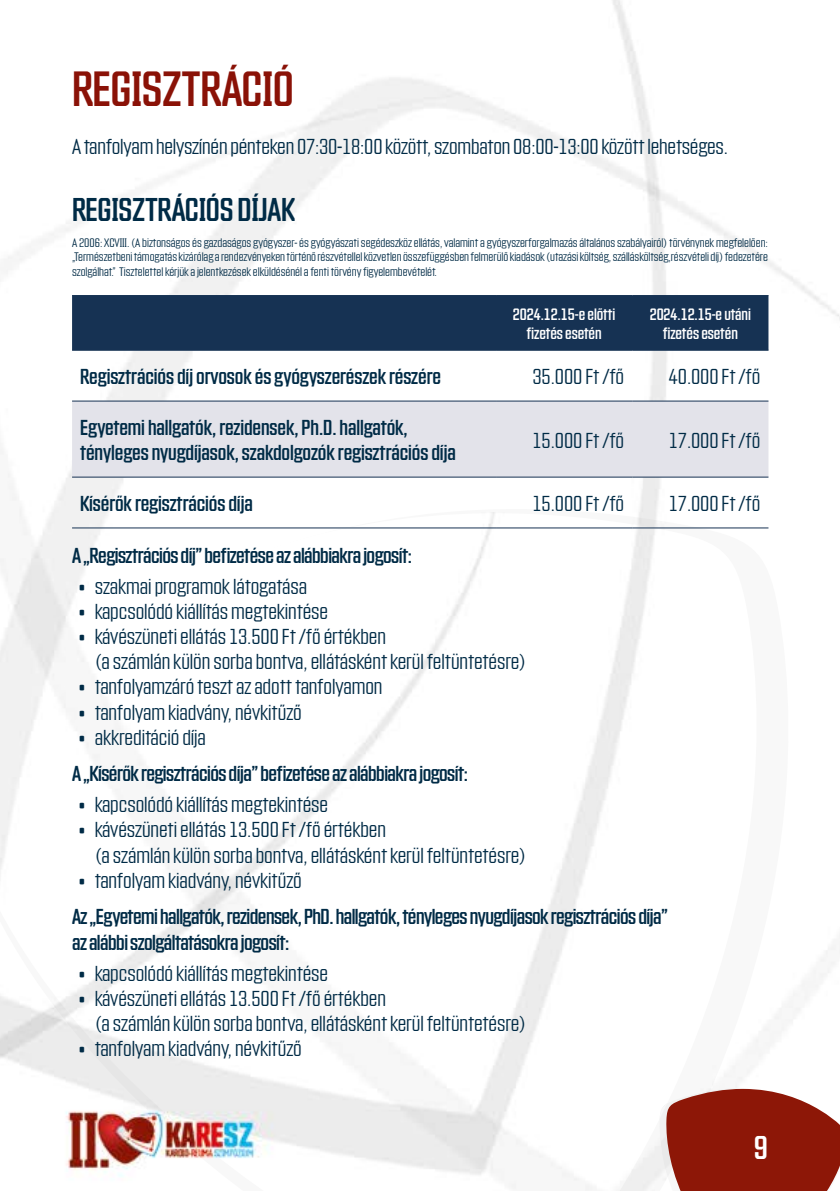
<style>
.page{position:relative;width:840px;height:1191px;background:#fff}
.page>*{position:absolute;margin:0;border:0;box-sizing:border-box;transform-origin:0 0}
.t1{font:48px "Countach";letter-spacing:-.01em;color:#8a1207}
.t2{font:32px "Countach";letter-spacing:-.01em;color:#002b46}
.t3{font:32px "Countach";color:#fff}
.t4{font:300 21px/25.2px "Countach";letter-spacing:-.005em;color:#002b46}
.t5{font:21px/36.6px "Countach";letter-spacing:-.025em;color:#002b46}
.t6{font:21px/25.2px "Countach";letter-spacing:-.005em;color:#002b46}
.t7{font:16px/19.2px "Countach";letter-spacing:-.005em;color:#fff;text-align:center}
.t8{font:300 12px/14.4px "Countach";letter-spacing:-.005em;color:#002b46;text-align:justify}
.s1{font-weight:400}
.s2{font-weight:300}
</style>
<div class="page">
<img style="left:29px;top:0;width:810px;height:999px">
<img style="left:29px;top:509px;width:773px;height:521px">
<img style="left:0;top:513px;width:770px;height:678px">
<img style="left:0;top:252px;width:26px;height:741px">
<img style="left:658px;top:1091px;width:7px;height:85px">
<img style="left:659px;top:1103px;width:6px;height:16px">
<img style="left:665px;top:1088px;width:174px;height:103px">
<div style="left:72px;top:296px;width:696px;height:54px;background:#163253"></div>
<div style="left:72px;top:401px;width:696px;height:75px;background:#e3e3ea"></div>
<hr style="left:72px;top:295px;width:423px;height:1px;background:#163253">
<hr style="left:495px;top:295px;width:137px;height:1px;background:#163253">
<hr style="left:632px;top:295px;width:136px;height:1px;background:#163253">
<hr style="left:72px;top:350px;width:423px;height:1px;background:#163253">
<hr style="left:495px;top:350px;width:137px;height:1px;background:#163253">
<hr style="left:632px;top:350px;width:136px;height:1px;background:#163253">
<hr style="left:72px;top:400px;width:423px;height:1px;background:#163253">
<hr style="left:495px;top:400px;width:137px;height:1px;background:#163253">
<hr style="left:632px;top:400px;width:136px;height:1px;background:#163253">
<hr style="left:72px;top:476px;width:423px;height:1px;background:#163253">
<hr style="left:495px;top:476px;width:137px;height:1px;background:#163253">
<hr style="left:632px;top:476px;width:136px;height:1px;background:#163253">
<hr style="left:72px;top:527px;width:423px;height:1px;background:#163253">
<hr style="left:495px;top:527px;width:137px;height:1px;background:#163253">
<hr style="left:632px;top:527px;width:136px;height:1px;background:#163253">
<h1 class="t1" style="left:72px;top:58px;width:223px">REGISZTRÁCIÓ</h1>
<p class="t4" style="left:72px;top:133px;width:657px">A tanfolyam helyszínén pénteken 07:30-18:00 között, szombaton 08:00-13:00 között lehetséges.</p>
<h2 class="t2" style="left:72px;top:189px;width:224px">REGISZTRÁCIÓS DÍJAK</h2>
<p class="t8" style="left:72px;top:234px;width:697px">A 2006: XCVIII. (A biztonságos és gazdaságos gyógyszer- és gyógyászati segédeszköz ellátás, valamint a gyógyszerforgalmazás általános szabályairól) törvénynek megfelelően: „Természetbeni támogatás kizárólag a rendezvényeken történő részvétellel közvetlen összefüggésben felmerülő kiadások (utazási költség, szállásköltség,részvételi díj) fedezetére szolgálhat.” Tisztelettel kérjük a jelentkezések elküldésénél a fenti törvény figyelembevételét.</p>
<p class="t7" style="left:512px;top:303px;width:104px">2024.12.15-e előtti fizetés esetén</p>
<p class="t7" style="left:649px;top:303px;width:103px">2024.12.15-e utáni fizetés esetén</p>
<p class="t6" style="left:80px;top:362px;width:362px">Regisztrációs díj orvosok és gyógyszerészek részére</p>
<p class="t4" style="left:532px;top:362px;width:93px">35.000 Ft /fő</p>
<p class="t4" style="left:668px;top:362px;width:93px">40.000 Ft /fő</p>
<p class="t6" style="left:80px;top:413px;width:377px">Egyetemi hallgatók, rezidensek, Ph.D. hallgatók, tényleges nyugdíjasok, szakdolgozók regisztrációs díja</p>
<p class="t4" style="left:532px;top:426px;width:93px">15.000 Ft /fő</p>
<p class="t4" style="left:668px;top:426px;width:93px">17.000 Ft /fő</p>
<p class="t6" style="left:80px;top:489px;width:174px">Kísérők regisztrációs díja</p>
<p class="t4" style="left:532px;top:489px;width:93px">15.000 Ft /fő</p>
<p class="t4" style="left:668px;top:489px;width:93px">17.000 Ft /fő</p>
<p class="t5" style="left:72px;top:535px;width:341px">A „Regisztrációs díj” befizetése az alábbiakra jogosít:</p>
<p class="t4" style="left:78px;top:572px;width:231px"><span class="s1">•</span> szakmai programok látogatása</p>
<p class="t4" style="left:78px;top:597px;width:252px"><span class="s1">•</span> kapcsolódó kiállítás megtekintése</p>
<p class="t4" style="left:95px;top:622px;width:432px;text-indent:-17px"><span class="s1">•</span> kávészüneti ellátás 13.500 Ft /fő értékben<br>(a számlán külön sorba bontva, ellátásként kerül feltüntetésre)</p>
<p class="t4" style="left:78px;top:673px;width:306px"><span class="s1">•</span> tanfolyamzáró teszt az adott tanfolyamon</p>
<p class="t4" style="left:78px;top:698px;width:225px"><span class="s1">•</span> tanfolyam kiadvány, névkitűző</p>
<p class="t5" style="left:72px;top:717px;width:397px">• <span class="s2">akkreditáció díja<br></span>A „Kísérők regisztrációs díja” befizetése az alábbiakra jogosít:</p>
<p class="t4" style="left:78px;top:790px;width:252px"><span class="s1">•</span> kapcsolódó kiállítás megtekintése</p>
<p class="t4" style="left:95px;top:816px;width:432px;text-indent:-17px"><span class="s1">•</span> kávészüneti ellátás 13.500 Ft /fő értékben<br>(a számlán külön sorba bontva, ellátásként kerül feltüntetésre)</p>
<p class="t5" style="left:72px;top:860px;width:597px">• <span class="s2">tanfolyam kiadvány, névkitűző<br></span>Az „Egyetemi hallgatók, rezidensek, PhD. hallgatók, tényleges nyugdíjasok regisztrációs díja”</p>
<p class="t5" style="left:72px;top:922px;width:219px">az alábbi szolgáltatásokra jogosít:</p>
<p class="t4" style="left:78px;top:959px;width:252px"><span class="s1">•</span> kapcsolódó kiállítás megtekintése</p>
<p class="t4" style="left:95px;top:984px;width:432px;text-indent:-17px"><span class="s1">•</span> kávészüneti ellátás 13.500 Ft /fő értékben<br>(a számlán külön sorba bontva, ellátásként kerül feltüntetésre)</p>
<p class="t4" style="left:78px;top:1034px;width:225px"><span class="s1">•</span> tanfolyam kiadvány, névkitűző</p>
<h2 class="t3" style="left:753px;top:1127px;width:16px">9</h2>
</div>
